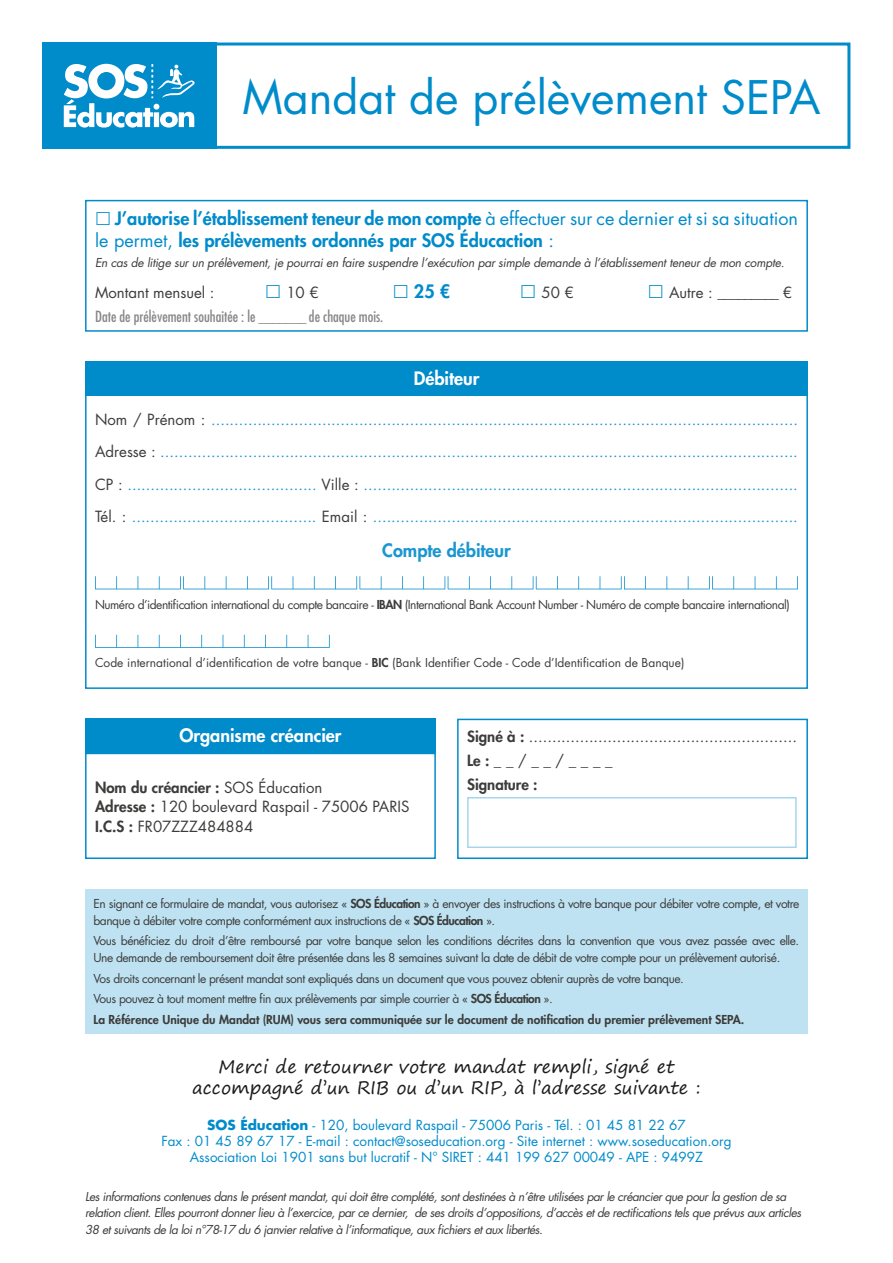
<style>
.page{position:relative;width:893px;height:1263px;background:#fff}
.page>*{position:absolute;margin:0;border:0;box-sizing:border-box;transform-origin:0 0}
.t1{font:45px "Futura Std";color:#008bcb}
.t2{font:800 18px/22.5px "Futura Std";color:#008bcb}
.t3{font:18px/21.6px "Segoe Print";color:#1c1c1b;text-align:center}
.t4{font:800 18px "Futura Std";color:#fff}
.t5{font:800 18px "Futura Std";color:#1a96d0}
.t6{font:15px/32.2px "Futura Std";color:#1a96d0;text-align:justify}
.t7{font:15px/19.5px "Futura Std";color:#3c3c3b}
.t8{font:condensed 15px "Futura Std";color:#878787}
.t9{font:13.5px/16.2px "Futura Std";color:#008bcb;text-align:center}
.t10{font:12px/16.5px "Futura Std";letter-spacing:-.04em;color:#3c3c3b}
.t11{font:italic 12px/16.5px "Futura Std";letter-spacing:-.04em;color:#3c3c3b}
.t12{font:italic 12px "Futura Std";letter-spacing:-.02em;color:#3c3c3b}
.t13{font:12px "Futura Std";color:#3c3c3b}
.s1{font-weight:400}
.s2{color:#3c3c3b}
.s3{font-weight:800}
.s4{font-weight:700}
</style>
<div class="page">
<div style="left:85px;top:889px;width:723px;height:144px;background:#bfe2f2"></div>
<div style="left:43px;top:43px;width:174px;height:106px;background:#008bcb"></div>
<svg style="left:64px;top:64px;width:131px;height:64px"></svg>
<div style="left:213px;top:43px;width:637px;height:106px;border:3px solid #008bcb"></div>
<div style="left:85px;top:200px;width:723px;height:132px;border:2px solid #008bcb"></div>
<div style="left:85px;top:361px;width:723px;height:34px;background:#008bcb"></div>
<div style="left:85px;top:719px;width:351px;height:34px;background:#008bcb"></div>
<svg style="left:95px;top:576px;width:703px;height:13px"></svg>
<svg style="left:95px;top:635px;width:235px;height:13px"></svg>
<div style="left:85px;top:391px;width:723px;height:298px;border:2px solid #008bcb"></div>
<div style="left:85px;top:753px;width:351px;height:106px;border:2px solid #008bcb"></div>
<div style="left:467px;top:797px;width:330px;height:51px;border:2px solid #a6d6ed"></div>
<div style="left:457px;top:719px;width:351px;height:140px;border:2px solid #008bcb"></div>
<h1 class="t1" style="left:243px;top:69px;width:579px">Mandat de prélèvement SEPA</h1>
<h2 class="t2" style="left:95px;top:207px;width:704px;text-indent:20px">J’autorise l’établissement teneur de mon compte <span class="s1">à effectuer sur ce dernier et si sa situation le permet,</span> les prélèvements ordonnés par SOS Éducaction <span class="s1">:</span></h2>
<p class="t12" style="left:95px;top:255px;width:691px">En cas de litige sur un prélèvement, je pourrai en faire suspendre l’exécution par simple demande à l’établissement teneur de mon compte.</p>
<p class="t7" style="left:95px;top:283px;width:121px">Montant mensuel :</p>
<p class="t7" style="left:286px;top:283px;width:34px">10 €</p>
<h2 class="t2" style="left:414px;top:280px;width:38px">25 €</h2>
<p class="t7" style="left:541px;top:283px;width:34px">50 €</p>
<p class="t7" style="left:669px;top:283px;width:125px">Autre : _________ €</p>
<p class="t8" style="left:95px;top:307px;width:290px">Date de prélèvement souhaitée : le _______ de chaque mois.</p>
<h2 class="t4" style="left:414px;top:367px;width:67px">Débiteur</h2>
<p class="t6" style="left:95px;top:404px;width:704px"><span class="s2">Nom / Prénom :</span> ...............................................................................................................................<br><span class="s2">Adresse :</span> ..........................................................................................................................................<br><span class="s2">CP :</span> ......................................... <span class="s2">Ville :</span> ..............................................................................................<br><span class="s2">Tél. :</span> ........................................ <span class="s2">Email :</span> ............................................................................................</p>
<h2 class="t5" style="left:382px;top:539px;width:130px">Compte débiteur</h2>
<p class="t10" style="left:95px;top:596px;width:696px">Numéro d’identification international du compte bancaire - <span class="s3">IBAN</span> (International Bank Account Number - Numéro de compte bancaire international)</p>
<p class="t13" style="left:95px;top:655px;width:591px">Code international d’identification de votre banque - <span class="s3">BIC</span> (Bank Identifier Code - Code d’Identification de Banque)</p>
<h2 class="t4" style="left:179px;top:724px;width:164px">Organisme créancier</h2>
<p class="t7" style="left:95px;top:777px;width:316px"><span class="s3">Nom du créancier :</span> SOS Éducation<br><span class="s3">Adresse :</span> 120 boulevard Raspail - 75006 PARIS<br><span class="s3">I.C.S :</span> FR07ZZZ484884</p>
<p class="t7" style="left:467px;top:725px;width:331px;line-height:23.7px"><span class="s3">Signé à :</span> ..........................................................<br><span class="s3">Le :</span> _ _ / _ _ / _ _ _ _<br><span class="s3">Signature :</span></p>
<p class="t10" style="left:94px;top:895px;width:707px">En signant ce formulaire de mandat, vous autorisez « <span class="s3">SOS Éducation</span> » à envoyer des instructions à votre banque pour débiter votre compte, et votre banque à débiter votre compte conformément aux instructions de « <span class="s3">SOS Éducation</span> ».</p>
<p class="t10" style="left:94px;top:933px;width:707px">Vous bénéficiez du droit d’être remboursé par votre banque selon les conditions décrites dans la convention que vous avez passée avec elle.<br>Une demande de remboursement doit être présentée dans les 8 semaines suivant la date de débit de votre compte pour un prélèvement autorisé.</p>
<p class="t10" style="left:94px;top:968px;width:652px;line-height:20.7px">Vos droits concernant le présent mandat sont expliqués dans un document que vous pouvez obtenir auprès de votre banque.<br>Vous pouvez à tout moment mettre fin aux prélèvements par simple courrier à « <span class="s3">SOS Éducation</span> ».<br><span class="s3">La Référence Unique du Mandat (RUM) vous sera communiquée sur le document de notification du premier prélèvement SEPA.</span></p>
<h2 class="t3" style="left:192px;top:1055px;width:510px">Merci de retourner votre mandat rempli, signé et accompagné d’un RIB ou d’un RIP, à l’adresse suivante :</h2>
<p class="t9" style="left:161px;top:1116px;width:572px"><span class="s4">SOS éducation</span> - 120, boulevard Raspail - 75006 Paris - Tél. : 01 45 81 22 67<br>Fax : 01 45 89 67 17 - E-mail : contact@soseducation.org - Site internet : www.soseducation.org<br>Association Loi 1901 sans but lucratif - N° SIRET : 441 199 627 00049 - APE : 9499Z</p>
<p class="t11" style="left:85px;top:1188px;width:718px">Les informations contenues dans le présent mandat, qui doit être complété, sont destinées à n’être utilisées par le créancier que pour la gestion de sa relation client. Elles pourront donner lieu à l’exercice, par ce dernier, de ses droits d’oppositions, d’accès et de rectifications tels que prévus aux articles<br>38 et suivants de la loi n°78-17 du 6 janvier relative à l’informatique, aux fichiers et aux libertés.</p>
</div>
